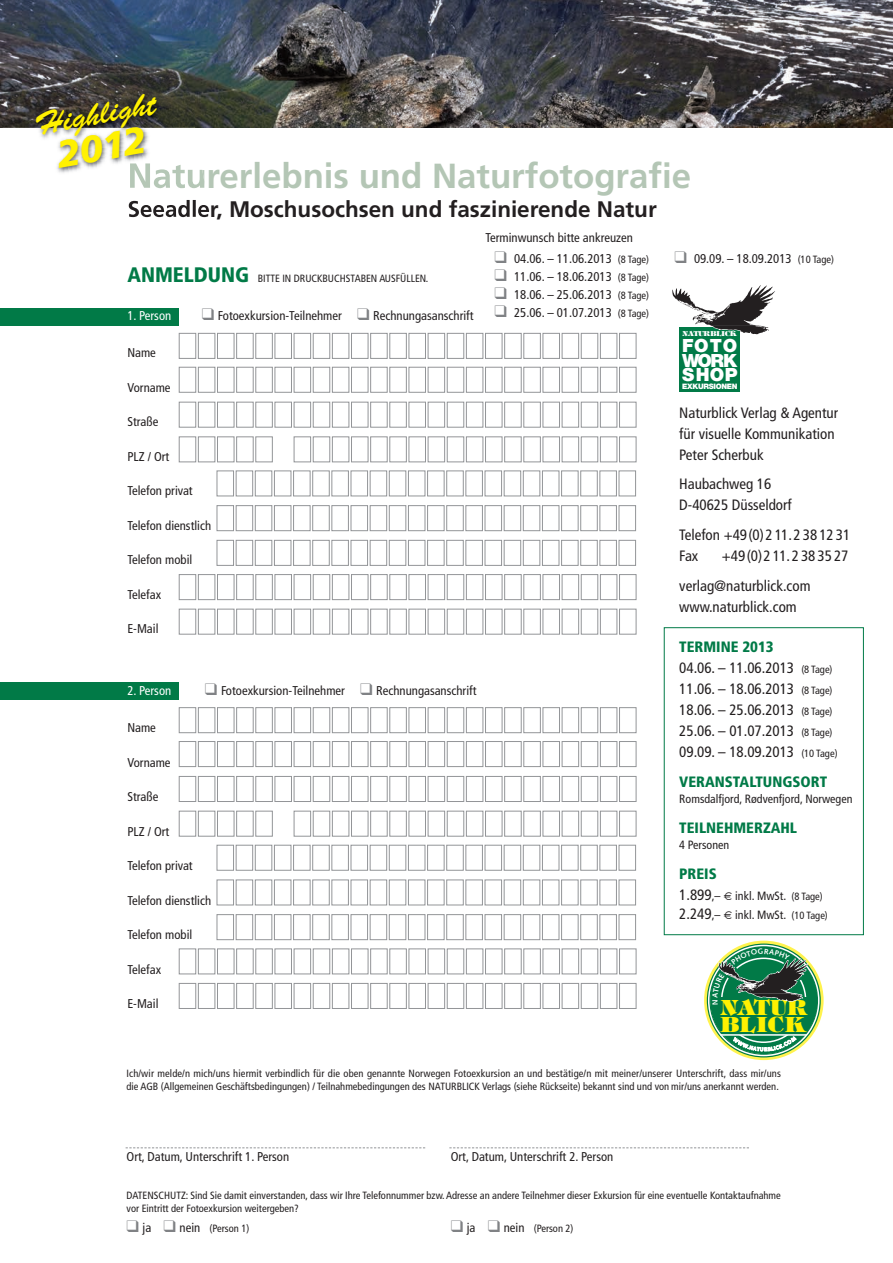
<style>
.page{position:relative;width:893px;height:1263px;background:#fff}
.page>*{position:absolute;margin:0;border:0;box-sizing:border-box;transform-origin:0 0}
.t1{font:italic 900 37.65px "Frutiger";color:#fff101}
.t2{font:700 34.8px "Frutiger";color:#b4c6b5}
.t3{font:32.25px "Brush Script";color:#fff101}
.t4{font:700 22.5px "Frutiger";color:#231f20}
.t5{font:800 21px/16.8px "Tiffany";letter-spacing:.035em;color:#fff101}
.t6{font:900 18.15px/14.5px "Helvetica Neue";letter-spacing:.02em;color:#fff;text-align:justify}
.t7{font:condensed 15px/21px "Frutiger";color:#231f20}
.t8{font:900 condensed 15px "Frutiger";color:#017a47}
.t9{font:condensed 12.75px "Frutiger";color:#231f20}
.t10{font:condensed 12.75px "Frutiger";color:#fff}
.t11{font:condensed 12px/19.5px "Frutiger";color:#231f20}
.t12{font:condensed 10.5px/12.6px "Frutiger";color:#231f20}
.t13{font:900 7.5px "Helvetica Neue";letter-spacing:-.035em;color:#fff}
.t14{font:800 6.9px "Tiffany";color:#fff}
.s1{font-weight:900;font-size:21px;color:#017a47}
.s2{color:#808285}
.s3{font-size:10.5px}
.s4{font-weight:900;color:#017a47}
.s5{font-size:15px}
.s6{font-size:12.75px}
</style>
<div class="page">
<img style="left:0;top:0;width:892px;height:128px">
<div style="left:0;top:308px;width:178px;height:17px;background:#017a47"></div>
<svg style="left:179px;top:333px;width:457px;height:302px"></svg>
<svg style="left:466px;top:402px;width:170px;height:26px"></svg>
<div style="left:0;top:683px;width:178px;height:17px;background:#017a47"></div>
<svg style="left:179px;top:707px;width:457px;height:302px"></svg>
<svg style="left:466px;top:776px;width:170px;height:26px"></svg>
<svg style="left:126px;top:1147px;width:299px;height:1px"></svg>
<svg style="left:449px;top:1147px;width:300px;height:1px"></svg>
<div style="left:679px;top:328px;width:61px;height:64px;background:#017a47"></div>
<svg style="left:672px;top:285px;width:103px;height:50px"></svg>
<img style="left:39px;top:128px;width:166px;height:90px">
<img style="left:0;top:64px;width:195px;height:64px">
<img style="left:129px;top:200px;width:80px;height:17px">
<img style="left:130px;top:163px;width:74px;height:25px">
<div style="left:663px;top:627px;width:200px;height:308px;border:1px solid #017a47"></div>
<svg style="left:704px;top:941px;width:119px;height:119px"></svg>
<h3 class="t3" style="left:31px;top:107px;width:124px;rotate:-10deg">Highlight</h3>
<h1 class="t1" style="left:53px;top:133px;width:91px;rotate:-10deg">2012</h1>
<h2 class="t2" style="left:127px;top:155px;width:565px">Naturerlebnis und Naturfotografie</h2>
<h3 class="t4" style="left:127px;top:196px;width:531px">Seeadler, Moschusochsen und faszinierende Natur</h3>
<p class="t12" style="left:127px;top:273px;width:302px"><span class="s1">ANMELDUNG</span> BITTE IN DRUCKBUCHSTABEN AUSFÜLLEN.</p>
<p class="t10" style="left:127px;top:308px;width:45px">1. Person</p>
<p class="t9" style="left:202px;top:308px;width:273px"><span class="s2">❑</span> Fotoexkursion-Teilnehmer <span class="s2">❑</span> Rechnungasanschrift</p>
<p class="t9" style="left:127px;top:346px;width:30px">Name</p>
<p class="t9" style="left:127px;top:380px;width:45px">Vorname</p>
<p class="t9" style="left:127px;top:415px;width:32px">Straße</p>
<p class="t9" style="left:127px;top:449px;width:43px">PLZ / Ort</p>
<p class="t9" style="left:127px;top:484px;width:67px">Telefon privat</p>
<p class="t9" style="left:127px;top:518px;width:85px">Telefon dienstlich</p>
<p class="t9" style="left:127px;top:553px;width:66px">Telefon mobil</p>
<p class="t9" style="left:127px;top:587px;width:35px">Telefax</p>
<p class="t9" style="left:127px;top:622px;width:33px">E-Mail</p>
<p class="t10" style="left:127px;top:683px;width:45px">2. Person</p>
<p class="t9" style="left:205px;top:683px;width:273px"><span class="s2">❑</span> Fotoexkursion-Teilnehmer <span class="s2">❑</span> Rechnungasanschrift</p>
<p class="t9" style="left:127px;top:721px;width:30px">Name</p>
<p class="t9" style="left:127px;top:755px;width:45px">Vorname</p>
<p class="t9" style="left:127px;top:790px;width:32px">Straße</p>
<p class="t9" style="left:127px;top:824px;width:43px">PLZ / Ort</p>
<p class="t9" style="left:127px;top:859px;width:67px">Telefon privat</p>
<p class="t9" style="left:127px;top:893px;width:85px">Telefon dienstlich</p>
<p class="t9" style="left:127px;top:928px;width:66px">Telefon mobil</p>
<p class="t9" style="left:127px;top:962px;width:35px">Telefax</p>
<p class="t9" style="left:127px;top:997px;width:33px">E-Mail</p>
<p class="t9" style="left:485px;top:230px;width:149px">Terminwunsch bitte ankreuzen</p>
<p class="t9" style="left:494px;top:251px;width:156px"><span class="s2">❑</span> 04.06. – 11.06.2013 <span class="s3">(8 Tage)</span></p>
<p class="t9" style="left:674px;top:251px;width:161px"><span class="s2">❑</span> 09.09. – 18.09.2013 <span class="s3">(10 Tage)</span></p>
<p class="t9" style="left:494px;top:269px;width:156px"><span class="s2">❑</span> 11.06. – 18.06.2013 <span class="s3">(8 Tage)</span></p>
<p class="t9" style="left:494px;top:287px;width:156px"><span class="s2">❑</span> 18.06. – 25.06.2013 <span class="s3">(8 Tage)</span></p>
<p class="t9" style="left:494px;top:305px;width:156px"><span class="s2">❑</span> 25.06. – 01.07.2013 <span class="s3">(8 Tage)</span></p>
<p class="t14" style="left:682px;top:329px;width:55px">NATURBLICK</p>
<h3 class="t6" style="left:682px;top:338px;width:57px">FOTO WORK SHOP</h3>
<p class="t13" style="left:682px;top:381px;width:57px">EXKURSIONEN</p>
<h3 class="t7" style="left:679px;top:402px;width:160px">Naturblick Verlag &amp; Agentur für visuelle Kommunikation<br>Peter Scherbuk</h3>
<h3 class="t7" style="left:679px;top:474px;width:114px">Haubachweg 16<br>D-40625 Düsseldorf</h3>
<h3 class="t7" style="left:679px;top:524px;width:172px">Telefon +49(0)2 11.2 38 12 31<br>Fax</h3>
<h3 class="t7" style="left:679px;top:541px;width:171px;line-height:29.5px;text-indent:43px">+49(0)2 11.2 38 35 27 verlag@naturblick.com</h3>
<h3 class="t7" style="left:679px;top:596px;width:119px">www.naturblick.com</h3>
<h3 class="t7" style="left:679px;top:636px;width:160px"><span class="s4">TERMINE 2013<br></span>04.06. – 11.06.2013 <span class="s3">(8 Tage)<br></span>11.06. – 18.06.2013 <span class="s3">(8 Tage)<br></span>18.06. – 25.06.2013 <span class="s3">(8 Tage)<br></span>25.06. – 01.07.2013 <span class="s3">(8 Tage)<br></span>09.09. – 18.09.2013 <span class="s3">(10 Tage)</span></h3>
<h3 class="t8" style="left:679px;top:772px;width:149px">VERANSTALTUNGSORT</h3>
<p class="t11" style="left:679px;top:789px;width:175px">Romsdalfjord, Rødvenfjord, Norwegen</p>
<h3 class="t8" style="left:679px;top:818px;width:119px">TEILNEHMERZAHL</h3>
<p class="t11" style="left:679px;top:835px;width:51px">4 Personen</p>
<h3 class="t8" style="left:679px;top:864px;width:39px">PREIS</h3>
<p class="t11" style="left:679px;top:886px;width:150px"><span class="s5">1.899</span>,– inkl. MwSt. <span class="s3">(8 Tage)<br></span><span class="s5">2.249</span>,– inkl. MwSt. <span class="s3">(10 Tage)</span></p>
<h3 class="t5" style="left:721px;top:999px;width:88px">NATUR<br>BLICK</h3>
<p class="t12" style="left:126px;top:1067px;width:656px">Ich/wir melde/n mich/uns hiermit verbindlich für die oben genannte Norwegen Fotoexkursion an und bestätige/n mit meiner/unserer Unterschrift, dass mir/uns die AGB (Allgemeinen Geschäftsbedingungen) / Teilnahmebedingungen des NATURBLICK Verlags (siehe Rückseite) bekannt sind und von mir/uns anerkannt werden.</p>
<p class="t9" style="left:126px;top:1150px;width:164px">Ort, Datum, Unterschrift 1. Person</p>
<p class="t9" style="left:450px;top:1150px;width:164px">Ort, Datum, Unterschrift 2. Person</p>
<p class="t12" style="left:126px;top:1189px;width:655px">DATENSCHUTZ: Sind Sie damit einverstanden, dass wir Ihre Telefonnummer bzw. Adresse an andere Teilnehmer dieser Exkursion für eine eventuelle Kontaktaufnahme vor Eintritt der Fotoexkursion weitergeben?</p>
<p class="t12" style="left:126px;top:1222px;width:124px"><span class="s2">❑</span> <span class="s6">ja</span> <span class="s2">❑</span> <span class="s6">nein</span> (Person 1)</p>
<p class="t12" style="left:450px;top:1222px;width:124px"><span class="s2">❑</span> <span class="s6">ja</span> <span class="s2">❑</span> <span class="s6">nein</span> (Person 2)</p>
</div>
